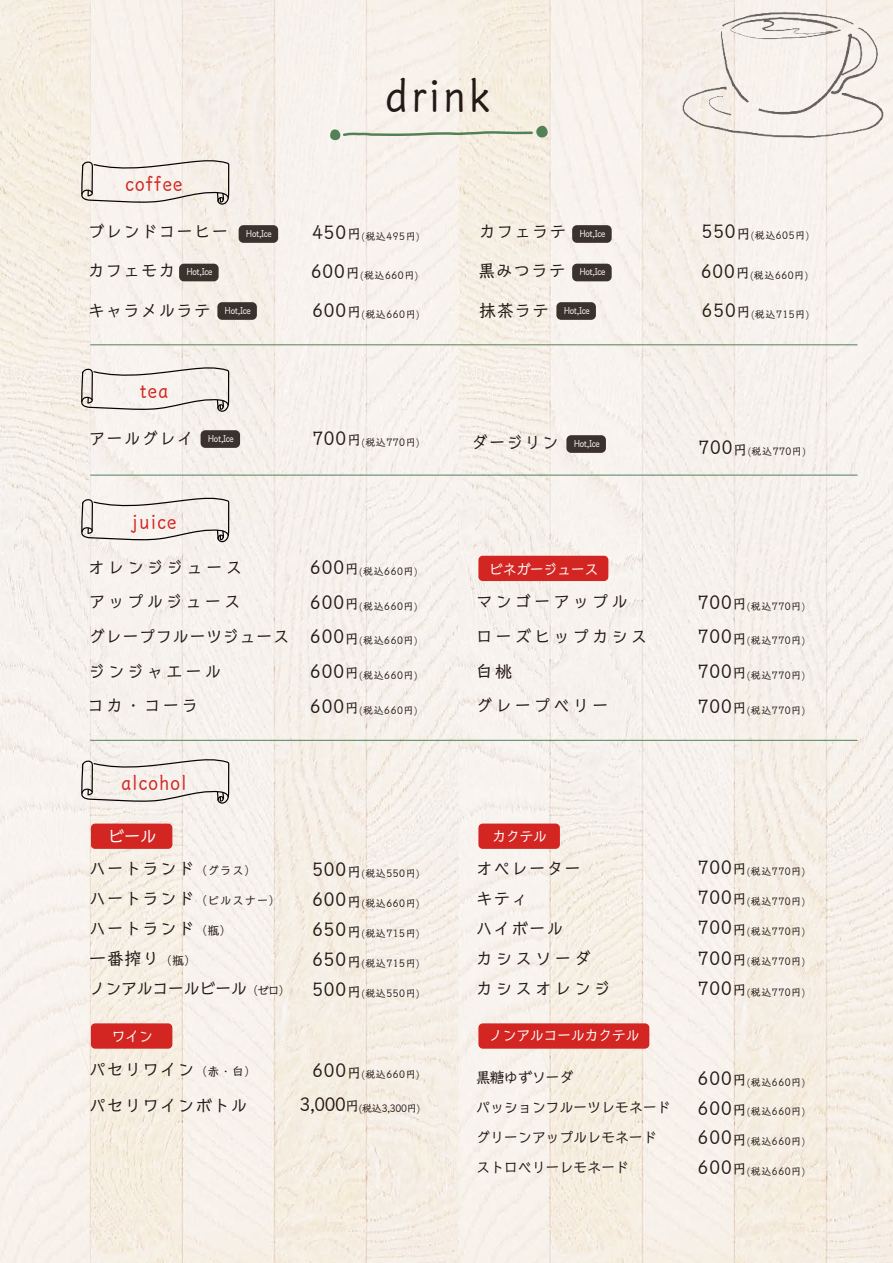
<style>
.page{position:relative;width:893px;height:1263px;background:#fff}
.page>*{position:absolute;margin:0;border:0;box-sizing:border-box;transform-origin:0 0}
.t1{font:45px "Talking Std";letter-spacing:.05em;color:#231916}
.t2{font:20.1px "Talking Std";letter-spacing:.05em;color:#d32521}
.t3{font:17.85px "Talking Std";color:#fff}
.t4{font:17.25px/36px "Talking Std";letter-spacing:.025em;color:#231916}
.t5{font:17.25px/34.7px "Talking Std";letter-spacing:.12em;color:#231916}
.t6{font:17.25px/30px "Talking Std";letter-spacing:-.09em;color:#231916}
.t7{font:17.25px/30px "Talking Std";letter-spacing:.08em;color:#231916}
.t8{font:17.25px/34.7px "Talking Std";letter-spacing:-.03em;color:#231916}
.t9{font:17.25px "Talking Std";letter-spacing:.14em;color:#231916}
.t10{font:15px/30px "Talking Std";letter-spacing:-.075em;color:#231916}
.t11{font:15px "Talking Std";letter-spacing:-.09em;color:#fff}
.t12{font:12px "Talking Std";letter-spacing:.025em;color:#231916}
.t13{font:10.05px "Talking Std";letter-spacing:.05em;color:#231916}
.t14{font:9.3px "Talking Std";letter-spacing:-.04em;color:#fff}
.s1{font-size:18px}
.s2{font-size:14.1px}
.s3{font-size:12px}
.s4{font-size:17.25px}
</style>
<div class="page">
<img style="left:0;top:0;width:893px;height:1263px">
<img style="left:672px;top:0;width:219px;height:159px">
<div style="left:239px;top:225px;width:39px;height:18px;background:#3b322d;border-radius:5px"></div>
<div style="left:179px;top:264px;width:40px;height:17px;background:#3b322d;border-radius:5px"></div>
<div style="left:217px;top:302px;width:40px;height:18px;background:#3b322d;border-radius:5px"></div>
<div style="left:572px;top:225px;width:40px;height:18px;background:#3b322d;border-radius:5px"></div>
<div style="left:572px;top:264px;width:40px;height:17px;background:#3b322d;border-radius:5px"></div>
<div style="left:556px;top:302px;width:40px;height:18px;background:#3b322d;border-radius:5px"></div>
<svg style="left:330px;top:125px;width:218px;height:15px;background:#d5d9c9"></svg>
<svg style="left:81px;top:159px;width:148px;height:46px"></svg>
<svg style="left:81px;top:497px;width:148px;height:45px"></svg>
<svg style="left:81px;top:758px;width:148px;height:46px"></svg>
<svg style="left:81px;top:366px;width:148px;height:46px"></svg>
<div style="left:201px;top:430px;width:39px;height:18px;background:#3b322d;border-radius:5px"></div>
<div style="left:566px;top:435px;width:40px;height:18px;background:#3b322d;border-radius:5px"></div>
<div style="left:91px;top:823px;width:81px;height:26px;background:#d32521;border-radius:4px"></div>
<div style="left:91px;top:1023px;width:81px;height:26px;background:#d32521;border-radius:4px"></div>
<div style="left:478px;top:823px;width:82px;height:26px;background:#d32521;border-radius:4px"></div>
<div style="left:478px;top:556px;width:130px;height:25px;background:#d32521;border-radius:4px"></div>
<div style="left:478px;top:1023px;width:171px;height:26px;background:#d32521;border-radius:4px"></div>
<hr style="left:90px;top:345px;width:767px;height:1px;background:#528156">
<hr style="left:90px;top:475px;width:767px;height:1px;background:#528156">
<hr style="left:90px;top:740px;width:767px;height:1px;background:#528156">
<p class="t2" style="left:126px;top:168px;width:58px">coffee</p>
<p class="t1" style="left:385px;top:61px;width:106px">drink</p>
<p class="t4" style="left:88px;top:212px;width:143px">ブレンドコーヒー</p>
<p class="t13" style="left:312px;top:228px;width:109px"><span class="s1">450</span><span class="s2">円</span>(税込495円)</p>
<p class="t13" style="left:702px;top:228px;width:109px"><span class="s1">550</span><span class="s2">円</span>(税込605円)</p>
<p class="t13" style="left:311px;top:267px;width:109px"><span class="s1">600</span><span class="s2">円</span>(税込660円)</p>
<p class="t13" style="left:701px;top:267px;width:109px"><span class="s1">600</span><span class="s2">円</span>(税込660円)</p>
<p class="t13" style="left:312px;top:306px;width:109px"><span class="s1">600</span><span class="s2">円</span>(税込660円)</p>
<p class="t13" style="left:702px;top:306px;width:109px"><span class="s1">650</span><span class="s2">円</span>(税込715円)</p>
<p class="t4" style="left:479px;top:212px;width:89px">カフェラテ</p>
<p class="t14" style="left:246px;top:226px;width:28px">Hot,Ice</p>
<p class="t14" style="left:579px;top:226px;width:28px">Hot,Ice</p>
<p class="t14" style="left:579px;top:265px;width:28px">Hot,Ice</p>
<p class="t14" style="left:564px;top:303px;width:28px">Hot,Ice</p>
<p class="t4" style="left:88px;top:252px;width:89px">カフェモカ</p>
<p class="t4" style="left:478px;top:252px;width:89px">黒みつラテ</p>
<p class="t4" style="left:88px;top:291px;width:125px">キャラメルラテ</p>
<p class="t4" style="left:479px;top:291px;width:72px">抹茶ラテ</p>
<p class="t14" style="left:186px;top:265px;width:28px">Hot,Ice</p>
<p class="t14" style="left:225px;top:303px;width:28px">Hot,Ice</p>
<p class="t2" style="left:140px;top:375px;width:30px">tea</p>
<p class="t4" style="left:88px;top:419px;width:107px">アールグレイ</p>
<p class="t4" style="left:471px;top:423px;width:89px">ダージリン</p>
<p class="t13" style="left:312px;top:434px;width:109px"><span class="s1">700</span><span class="s2">円</span>(税込770円)</p>
<p class="t14" style="left:208px;top:431px;width:28px">Hot,Ice</p>
<p class="t14" style="left:574px;top:436px;width:28px">Hot,Ice</p>
<p class="t2" style="left:132px;top:506px;width:46px">juice</p>
<p class="t9" style="left:88px;top:554px;width:156px">オレンジジュース</p>
<p class="t13" style="left:310px;top:563px;width:109px"><span class="s1">600</span><span class="s2">円</span>(税込660円)</p>
<p class="t11" style="left:489px;top:557px;width:112px">ビネガージュース</p>
<p class="t13" style="left:699px;top:444px;width:109px"><span class="s1">700</span><span class="s2">円</span>(税込770円)</p>
<p class="t5" style="left:89px;top:583px;width:154px">アップルジュース</p>
<p class="t13" style="left:310px;top:598px;width:109px"><span class="s1">600</span><span class="s2">円</span>(税込660円)</p>
<p class="t13" style="left:310px;top:633px;width:109px"><span class="s1">600</span><span class="s2">円</span>(税込660円)</p>
<p class="t13" style="left:310px;top:667px;width:109px"><span class="s1">600</span><span class="s2">円</span>(税込660円)</p>
<p class="t8" style="left:87px;top:618px;width:204px">グレープフルーツジュースジンジャエール<br>コカ・コーラ</p>
<p class="t13" style="left:310px;top:702px;width:109px"><span class="s1">600</span><span class="s2">円</span>(税込660円)</p>
<p class="t2" style="left:121px;top:767px;width:67px">alcohol</p>
<p class="t3" style="left:107px;top:823px;width:52px">ビール</p>
<p class="t4" style="left:89px;top:849px;width:169px">ハートランド<span class="s3">（グラス）</span></p>
<p class="t13" style="left:312px;top:866px;width:109px"><span class="s1">500</span><span class="s2">円</span>(税込550円)</p>
<p class="t12" style="left:89px;top:892px;width:193px"><span class="s4">ハートランド</span>（ピルスナー）</p>
<p class="t6" style="left:89px;top:912px;width:203px">ハートランド<span class="s3">（瓶）<br></span>一番搾り<span class="s3">（瓶）<br></span>ノンアルコールビール<span class="s3">（ゼロ）</span></p>
<p class="t13" style="left:312px;top:896px;width:109px"><span class="s1">600</span><span class="s2">円</span>(税込660円)</p>
<p class="t13" style="left:312px;top:926px;width:109px"><span class="s1">650</span><span class="s2">円</span>(税込715円)</p>
<p class="t13" style="left:312px;top:955px;width:109px"><span class="s1">650</span><span class="s2">円</span>(税込715円)</p>
<p class="t13" style="left:312px;top:985px;width:109px"><span class="s1">500</span><span class="s2">円</span>(税込550円)</p>
<p class="t11" style="left:111px;top:1025px;width:44px">ワイン</p>
<p class="t4" style="left:89px;top:1050px;width:169px">パセリワイン<span class="s3">（赤・白）</span>パセリワインボトル</p>
<p class="t13" style="left:312px;top:1067px;width:109px"><span class="s1">600</span><span class="s2">円</span>(税込660円)</p>
<p class="t13" style="left:300px;top:1100px;width:122px"><span class="s1">3,000</span><span class="s2">円</span>(税込3,300円)</p>
<p class="t5" style="left:476px;top:583px;width:154px">マンゴーアップル</p>
<p class="t13" style="left:698px;top:598px;width:109px"><span class="s1">700</span><span class="s2">円</span>(税込770円)</p>
<p class="t13" style="left:698px;top:633px;width:109px"><span class="s1">700</span><span class="s2">円</span>(税込770円)</p>
<p class="t13" style="left:698px;top:667px;width:109px"><span class="s1">700</span><span class="s2">円</span>(税込770円)</p>
<p class="t5" style="left:476px;top:618px;width:173px">ローズヒップカシス白桃<br>グレープベリー</p>
<p class="t13" style="left:698px;top:702px;width:109px"><span class="s1">700</span><span class="s2">円</span>(税込770円)</p>
<p class="t11" style="left:492px;top:825px;width:57px">カクテル</p>
<p class="t7" style="left:476px;top:852px;width:137px">オペレーター<br>キティ<br>ハイボール<br>カシスソーダカシスオレンジ</p>
<p class="t11" style="left:489px;top:1024px;width:153px">ノンアルコールカクテル</p>
<p class="t10" style="left:476px;top:1061px;width:197px">黒糖ゆずソーダ<br>パッションフルーツレモネードグリーンアップルレモネードストロベリーレモネード</p>
<p class="t13" style="left:698px;top:863px;width:109px"><span class="s1">700</span><span class="s2">円</span>(税込770円)</p>
<p class="t13" style="left:698px;top:893px;width:109px"><span class="s1">700</span><span class="s2">円</span>(税込770円)</p>
<p class="t13" style="left:698px;top:924px;width:109px"><span class="s1">700</span><span class="s2">円</span>(税込770円)</p>
<p class="t13" style="left:698px;top:954px;width:109px"><span class="s1">700</span><span class="s2">円</span>(税込770円)</p>
<p class="t13" style="left:698px;top:984px;width:109px"><span class="s1">700</span><span class="s2">円</span>(税込770円)</p>
<p class="t13" style="left:698px;top:1074px;width:109px"><span class="s1">600</span><span class="s2">円</span>(税込660円)</p>
<p class="t13" style="left:698px;top:1104px;width:109px"><span class="s1">600</span><span class="s2">円</span>(税込660円)</p>
<p class="t13" style="left:698px;top:1134px;width:109px"><span class="s1">600</span><span class="s2">円</span>(税込660円)</p>
<p class="t13" style="left:698px;top:1163px;width:109px"><span class="s1">600</span><span class="s2">円</span>(税込660円)</p>
</div>
